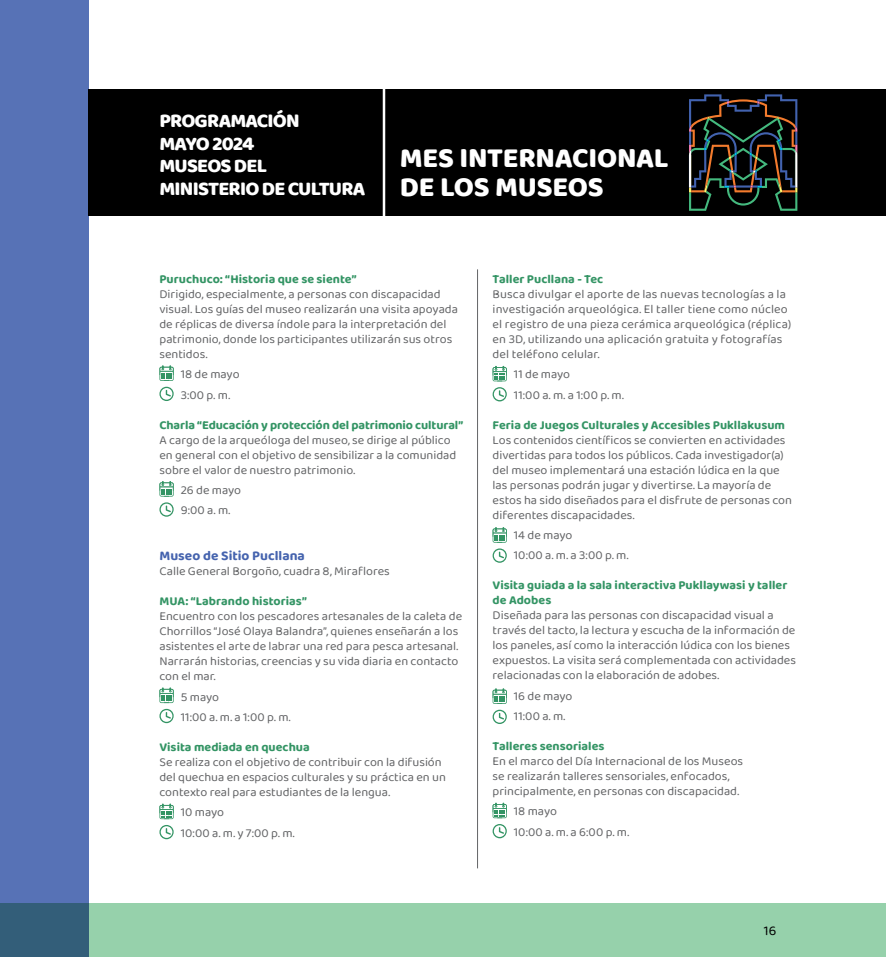
<style>
.page{position:relative;width:886px;height:957px;background:#fff}
.page>*{position:absolute;margin:0;border:0;box-sizing:border-box;transform-origin:0 0}
.t1{font:28.75px/28.8px "Baloo";letter-spacing:-.01em;color:#fff}
.t2{font:20px/22.5px "Baloo";letter-spacing:-.04em;color:#fff}
.NOMBRE_DE_MUSEO{font:700 13.75px "Baloo 2";color:#4563ae}
.t3{font:13.75px "Baloo 2";color:#000}
.TEXTO_CRONOGRAMA{font:12.5px/15px "Baloo 2";color:#636466}
.FECHA_DIM{font:700 12.5px/15px "Baloo 2";color:#339464}
</style>
<div class="page">
<div style="left:0;top:904px;width:886px;height:53px;background:#96d1ab"></div>
<div style="left:89px;top:89px;width:797px;height:127px;background:#000"></div>
<div style="left:0;top:0;width:89px;height:957px;background:#5772b6"></div>
<hr style="left:383px;top:89px;width:2px;height:127px;background:#fff">
<svg style="left:689px;top:94px;width:108px;height:117px"></svg>
<hr style="left:477px;top:269px;width:1px;height:599px;background:#636466">
<svg style="left:159px;top:365px;width:15px;height:16px"></svg>
<svg style="left:159px;top:387px;width:15px;height:14px"></svg>
<svg style="left:493px;top:366px;width:14px;height:15px"></svg>
<svg style="left:492px;top:387px;width:15px;height:14px"></svg>
<svg style="left:492px;top:527px;width:15px;height:36px"></svg>
<svg style="left:492px;top:688px;width:15px;height:36px"></svg>
<svg style="left:493px;top:802px;width:14px;height:16px"></svg>
<svg style="left:492px;top:824px;width:15px;height:14px"></svg>
<svg style="left:159px;top:481px;width:15px;height:15px"></svg>
<svg style="left:159px;top:502px;width:15px;height:15px"></svg>
<svg style="left:159px;top:687px;width:15px;height:16px"></svg>
<svg style="left:159px;top:709px;width:15px;height:14px"></svg>
<svg style="left:159px;top:803px;width:15px;height:16px"></svg>
<svg style="left:159px;top:825px;width:15px;height:14px"></svg>
<h2 class="t2" style="left:159px;top:109px;width:208px">PROGRAMACIÓN<br>MAYO 2024<br>MUSEOS DEL<br>MINISTERIO DE CULTURA</h2>
<h1 class="t1" style="left:400px;top:143px;width:270px">MES INTERNACIONAL<br>DE LOS MUSEOS</h1>
<p class="FECHA_DIM" style="left:159px;top:272px;width:199px">Puruchuco: “Historia que se siente”</p>
<p class="TEXTO_CRONOGRAMA" style="left:159px;top:287px;width:300px">Dirigido, especialmente, a personas con discapacidad visual. Los guías del museo realizarán una visita apoyada de réplicas de diversa índole para la interpretación del patrimonio, donde los participantes utilizarán sus otros sentidos.</p>
<p class="TEXTO_CRONOGRAMA" style="left:181px;top:367px;width:60px">18 de mayo</p>
<p class="TEXTO_CRONOGRAMA" style="left:181px;top:387px;width:51px">3:00 p. m.</p>
<p class="FECHA_DIM" style="left:159px;top:417px;width:305px">Charla “Educación y protección del patrimonio cultural”</p>
<p class="TEXTO_CRONOGRAMA" style="left:159px;top:432px;width:298px">A cargo de la arqueóloga del museo, se dirige al público en general con el objetivo de sensibilizar a la comunidad sobre el valor de nuestro patrimonio.</p>
<p class="TEXTO_CRONOGRAMA" style="left:181px;top:483px;width:62px">26 de mayo</p>
<p class="TEXTO_CRONOGRAMA" style="left:181px;top:503px;width:51px">9:00 a. m.</p>
<p class="NOMBRE_DE_MUSEO" style="left:159px;top:546px;width:147px">Museo de Sitio Pucllana</p>
<p class="TEXTO_CRONOGRAMA" style="left:159px;top:564px;width:232px">Calle General Borgoño, cuadra 8, Miraflores</p>
<p class="FECHA_DIM" style="left:159px;top:594px;width:149px">MUA: “Labrando historias”</p>
<p class="TEXTO_CRONOGRAMA" style="left:159px;top:609px;width:304px">Encuentro con los pescadores artesanales de la caleta de Chorrillos “José Olaya Balandra”, quienes enseñarán a los asistentes el arte de labrar una red para pesca artesanal.<br>Narrarán historias, creencias y su vida diaria en contacto con el mar.</p>
<p class="TEXTO_CRONOGRAMA" style="left:181px;top:690px;width:40px">5 mayo</p>
<p class="TEXTO_CRONOGRAMA" style="left:181px;top:710px;width:111px">11:00 a. m. a 1:00 p. m.</p>
<p class="FECHA_DIM" style="left:159px;top:740px;width:152px">Visita mediada en quechua</p>
<p class="TEXTO_CRONOGRAMA" style="left:159px;top:755px;width:288px">Se realiza con el objetivo de contribuir con la difusión del quechua en espacios culturales y su práctica en un contexto real para estudiantes de la lengua.</p>
<p class="TEXTO_CRONOGRAMA" style="left:181px;top:805px;width:45px">10 mayo</p>
<p class="TEXTO_CRONOGRAMA" style="left:181px;top:826px;width:115px">10:00 a. m. y 7:00 p. m.</p>
<p class="FECHA_DIM" style="left:493px;top:272px;width:112px">Taller Pucllana - Tec</p>
<p class="TEXTO_CRONOGRAMA" style="left:493px;top:287px;width:300px">Busca divulgar el aporte de las nuevas tecnologías a la investigación arqueológica. El taller tiene como núcleo el registro de una pieza cerámica arqueológica (réplica) en 3D, utilizando una aplicación gratuita y fotografías del teléfono celular.</p>
<p class="TEXTO_CRONOGRAMA" style="left:514px;top:367px;width:58px">11 de mayo</p>
<p class="TEXTO_CRONOGRAMA" style="left:514px;top:387px;width:111px">11:00 a. m. a 1:00 p. m.</p>
<p class="FECHA_DIM" style="left:493px;top:417px;width:294px">Feria de Juegos Culturales y Accesibles Pukllakusum</p>
<p class="TEXTO_CRONOGRAMA" style="left:493px;top:432px;width:301px">Los contenidos científicos se convierten en actividades divertidas para todos los públicos. Cada investigador(a) del museo implementará una estación lúdica en la que las personas podrán jugar y divertirse. La mayoría de estos ha sido diseñados para el disfrute de personas con diferentes discapacidades.</p>
<p class="TEXTO_CRONOGRAMA" style="left:514px;top:528px;width:60px">14 de mayo</p>
<p class="TEXTO_CRONOGRAMA" style="left:514px;top:548px;width:116px">10:00 a. m. a 3:00 p. m.</p>
<p class="FECHA_DIM" style="left:493px;top:578px;width:296px">Visita guiada a la sala interactiva Pukllaywasi y taller de Adobes</p>
<p class="TEXTO_CRONOGRAMA" style="left:493px;top:608px;width:305px">Diseñada para las personas con discapacidad visual a través del tacto, la lectura y escucha de la información de los paneles, así como la interacción lúdica con los bienes expuestos. La visita será complementada con actividades relacionadas con la elaboración de adobes.</p>
<p class="TEXTO_CRONOGRAMA" style="left:514px;top:688px;width:60px">16 de mayo</p>
<p class="TEXTO_CRONOGRAMA" style="left:514px;top:709px;width:53px">11:00 a. m.</p>
<p class="FECHA_DIM" style="left:493px;top:739px;width:113px">Talleres sensoriales</p>
<p class="TEXTO_CRONOGRAMA" style="left:493px;top:754px;width:252px">En el marco del Día Internacional de los Museos se realizarán talleres sensoriales, enfocados, principalmente, en personas con discapacidad.</p>
<p class="TEXTO_CRONOGRAMA" style="left:514px;top:804px;width:45px">18 mayo</p>
<p class="TEXTO_CRONOGRAMA" style="left:514px;top:824px;width:117px">10:00 a. m. a 6:00 p. m.</p>
<p class="t3" style="left:764px;top:920px;width:14px">16</p>
</div>
